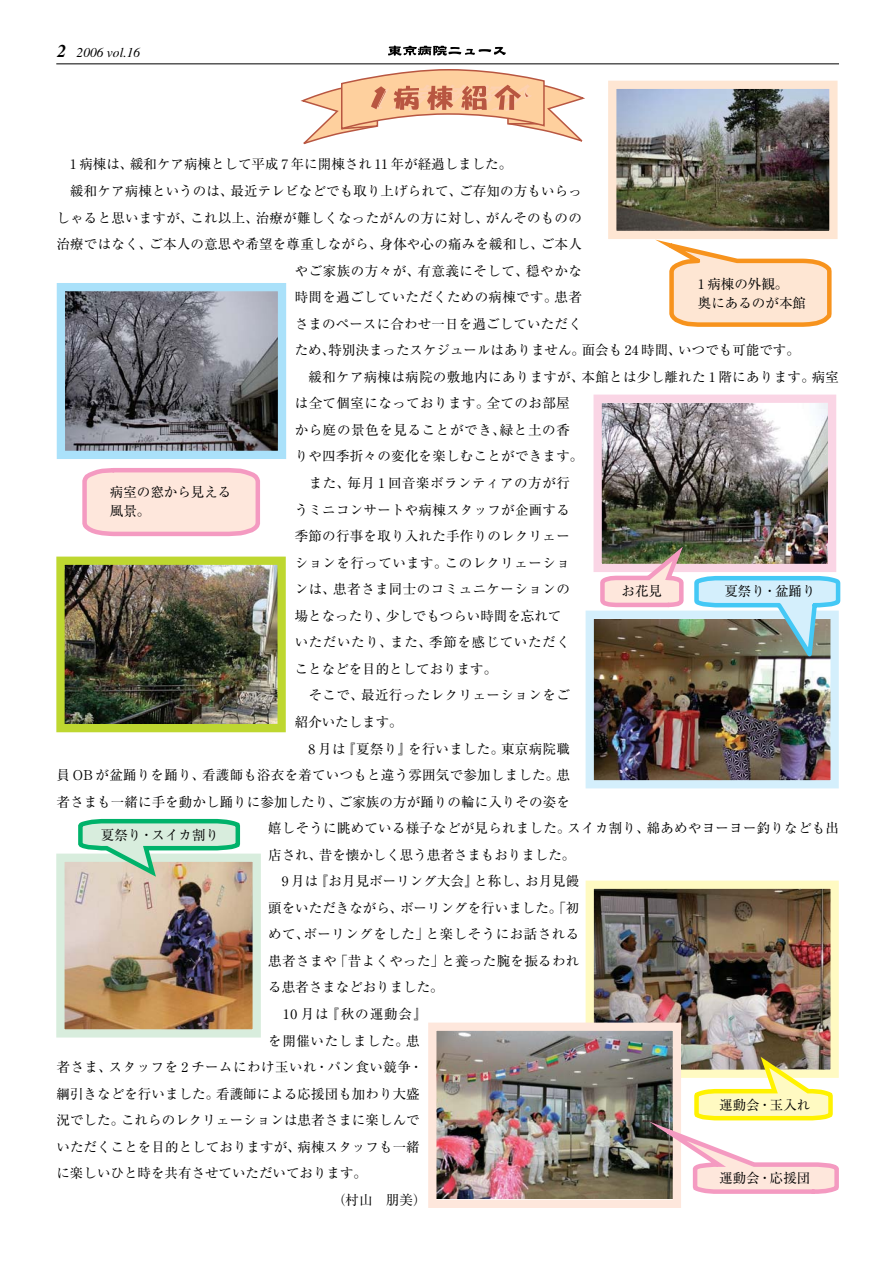
<style>
.page{position:relative;width:894px;height:1263px;background:#fff}
.page>*{position:absolute;margin:0;border:0;box-sizing:border-box;transform-origin:0 0}
.t1{font:13.5px/18.8px "Ryumin regular 90 pv RKSJ H";letter-spacing:.015em;color:#000}
.t2{font:13.5px "Ryumin regular 90 pv RKSJ H";letter-spacing:.035em;color:#000}
.t3{font:13.5px "Ryumin regular 90 pv RKSJ H";letter-spacing:.045em;color:#000}
.t4{font:13.5px "Ryumin regular 90 pv RKSJ H";letter-spacing:.04em;color:#000}
.t5{font:13.5px "Ryumin regular 90 pv RKSJ H";letter-spacing:.07em;color:#000}
.t6{font:italic 13.5px "Times";color:#000}
.s1{font-weight:700;font-size:18px}
</style>
<div class="page">
<hr style="left:56px;top:64px;width:783px;height:1px;background:#000">
<svg style="left:388px;top:46px;width:118px;height:10px"></svg>
<img style="left:594px;top:890px;width:235px;height:161px">
<div style="left:585px;top:881px;width:253px;height:197px;border:8px solid #fffac2"></div>
<img style="left:66px;top:292px;width:211px;height:158px">
<div style="left:57px;top:283px;width:229px;height:176px;border:8px solid #aae1fa"></div>
<img style="left:65px;top:566px;width:212px;height:157px">
<div style="left:56px;top:557px;width:230px;height:175px;border:8px solid #bed730"></div>
<img style="left:602px;top:404px;width:225px;height:135px">
<div style="left:593px;top:395px;width:243px;height:177px;border:8px solid #fad5e5"></div>
<img style="left:65px;top:863px;width:187px;height:166px">
<div style="left:56px;top:854px;width:205px;height:184px;border:8px solid #d8eddd"></div>
<img style="left:437px;top:1032px;width:235px;height:167px">
<div style="left:428px;top:1023px;width:253px;height:185px;border:8px solid #fee7dc"></div>
<img style="left:617px;top:90px;width:211px;height:140px">
<div style="left:608px;top:81px;width:229px;height:158px;border:8px solid #fee6d3"></div>
<svg style="left:82px;top:468px;width:178px;height:69px;background:#fcdbd8"></svg>
<img style="left:594px;top:620px;width:235px;height:159px">
<div style="left:585px;top:611px;width:253px;height:177px;border:8px solid #d4effc"></div>
<svg style="left:76px;top:818px;width:166px;height:63px;background:#b7d9bf"></svg>
<svg style="left:640px;top:234px;width:193px;height:93px"></svg>
<img style="left:630px;top:1051px;width:209px;height:145px">
<svg style="left:301px;top:69px;width:283px;height:76px"></svg>
<img style="left:598px;top:539px;width:243px;height:129px">
<p class="t6" style="left:57px;top:48px;width:84px"><span class="s1">2</span> 2006 vol.16</p>
<p class="t1" style="left:56px;top:157px;width:457px">　1 病棟は、緩和ケア病棟として平成 7 年に開棟され 11 年が経過しました。</p>
<p class="t1" style="left:56px;top:183px;width:527px">　緩和ケア病棟というのは、最近テレビなどでも取り上げられて、ご存知の方もいらっ</p>
<p class="t1" style="left:56px;top:210px;width:527px">しゃると思いますが、これ以上、治療が難しくなったがんの方に対し、がんそのものの</p>
<p class="t1" style="left:56px;top:236px;width:527px">治療ではなく、ご本人の意思や希望を尊重しながら、身体や心の痛みを緩和し、ご本人</p>
<p class="t4" style="left:295px;top:265px;width:288px">やご家族の方々が、有意義にそして、穏やかな</p>
<p class="t1" style="left:295px;top:290px;width:288px">時間を過ごしていただくための病棟です。患者</p>
<p class="t1" style="left:295px;top:316px;width:288px">さまのペースに合わせ一日を過ごしていただく</p>
<p class="t1" style="left:295px;top:343px;width:506px">ため､特別決まったスケジュールはありません。面会も 24 時間、いつでも可能です。</p>
<p class="t1" style="left:295px;top:369px;width:546px">　緩和ケア病棟は病院の敷地内にありますが、本館とは少し離れた 1 階にあります。病室</p>
<p class="t2" style="left:295px;top:398px;width:276px">は全て個室になっております。全てのお部屋</p>
<p class="t3" style="left:295px;top:425px;width:276px">から庭の景色を見ることができ､緑と土の香</p>
<p class="t1" style="left:295px;top:449px;width:290px">りや四季折々の変化を楽しむことができます。</p>
<p class="t4" style="left:295px;top:478px;width:276px">　また、毎月 1 回音楽ボランティアの方が行</p>
<p class="t1" style="left:295px;top:502px;width:276px">うミニコンサートや病棟スタッフが企画する</p>
<p class="t1" style="left:295px;top:528px;width:276px">季節の行事を取り入れた手作りのレクリェー</p>
<p class="t2" style="left:295px;top:558px;width:276px">ションを行っています。このレクリェーショ</p>
<p class="t2" style="left:295px;top:584px;width:276px">ンは、患者さま同士のコミュニケーションの</p>
<p class="t1" style="left:295px;top:608px;width:268px">場となったり、少しでもつらい時間を忘れて</p>
<p class="t3" style="left:295px;top:637px;width:277px">いただいたり、また、季節を感じていただく</p>
<p class="t1" style="left:295px;top:661px;width:204px">ことなどを目的としております。</p>
<p class="t2" style="left:295px;top:690px;width:276px">　そこで、最近行ったレクリェーションをご</p>
<p class="t1" style="left:295px;top:714px;width:109px">紹介いたします。</p>
<p class="t1" style="left:295px;top:741px;width:277px">　8 月は『夏祭り』を行いました。東京病院職</p>
<p class="t1" style="left:56px;top:767px;width:515px">員 OB が盆踊りを踊り、看護師も浴衣を着ていつもと違う雰囲気で参加しました。患</p>
<p class="t1" style="left:56px;top:794px;width:515px">者さまも一緒に手を動かし踊りに参加したり、ご家族の方が踊りの輪に入りその姿を</p>
<p class="t1" style="left:268px;top:821px;width:572px">嬉しそうに眺めている様子などが見られました。スイカ割り、綿あめやヨーヨー釣りなども出</p>
<p class="t1" style="left:268px;top:847px;width:309px">店され、昔を懐かしく思う患者さまもおりました。</p>
<p class="t1" style="left:268px;top:874px;width:312px">　9 月は『お月見ボーリング大会』と称し、お月見饅</p>
<p class="t1" style="left:268px;top:900px;width:312px">頭をいただきながら、ボーリングを行いました。「初</p>
<p class="t2" style="left:268px;top:929px;width:312px">めて､ボーリングをした」と楽しそうにお話される</p>
<p class="t1" style="left:268px;top:953px;width:313px">患者さまや「昔よくやった」と養った腕を振るわれ</p>
<p class="t1" style="left:268px;top:980px;width:177px">る患者さまなどおりました。</p>
<p class="t5" style="left:268px;top:1009px;width:160px">　10 月は『秋の運動会』</p>
<p class="t3" style="left:268px;top:1035px;width:153px">を開催いたしました。患</p>
<p class="t2" style="left:56px;top:1062px;width:368px">者さま、スタッフを 2 チームにわけ玉いれ・パン食い競争・</p>
<p class="t1" style="left:56px;top:1086px;width:365px">綱引きなどを行いました。看護師による応援団も加わり大盛</p>
<p class="t1" style="left:56px;top:1113px;width:365px">況でした。これらのレクリェーションは患者さまに楽しんで</p>
<p class="t1" style="left:56px;top:1139px;width:365px">いただくことを目的としておりますが、病棟スタッフも一緒</p>
<p class="t1" style="left:56px;top:1166px;width:312px">に楽しいひと時を共有させていただいております。</p>
<p class="t1" style="left:332px;top:1192px;width:96px">（村山　朋美）</p>
<p class="t1" style="left:698px;top:276px;width:109px">1 病棟の外観。<br>奥にあるのが本館</p>
<p class="t1" style="left:110px;top:484px;width:123px">病室の窓から見える風景。</p>
<p class="t1" style="left:724px;top:584px;width:93px">夏祭り・盆踊り</p>
<p class="t1" style="left:621px;top:584px;width:42px">お花見</p>
<p class="t1" style="left:101px;top:827px;width:120px">夏祭り・スイカ割り</p>
<p class="t1" style="left:719px;top:1097px;width:93px">運動会・玉入れ</p>
<p class="t1" style="left:719px;top:1170px;width:93px">運動会・応援団</p>
</div>
